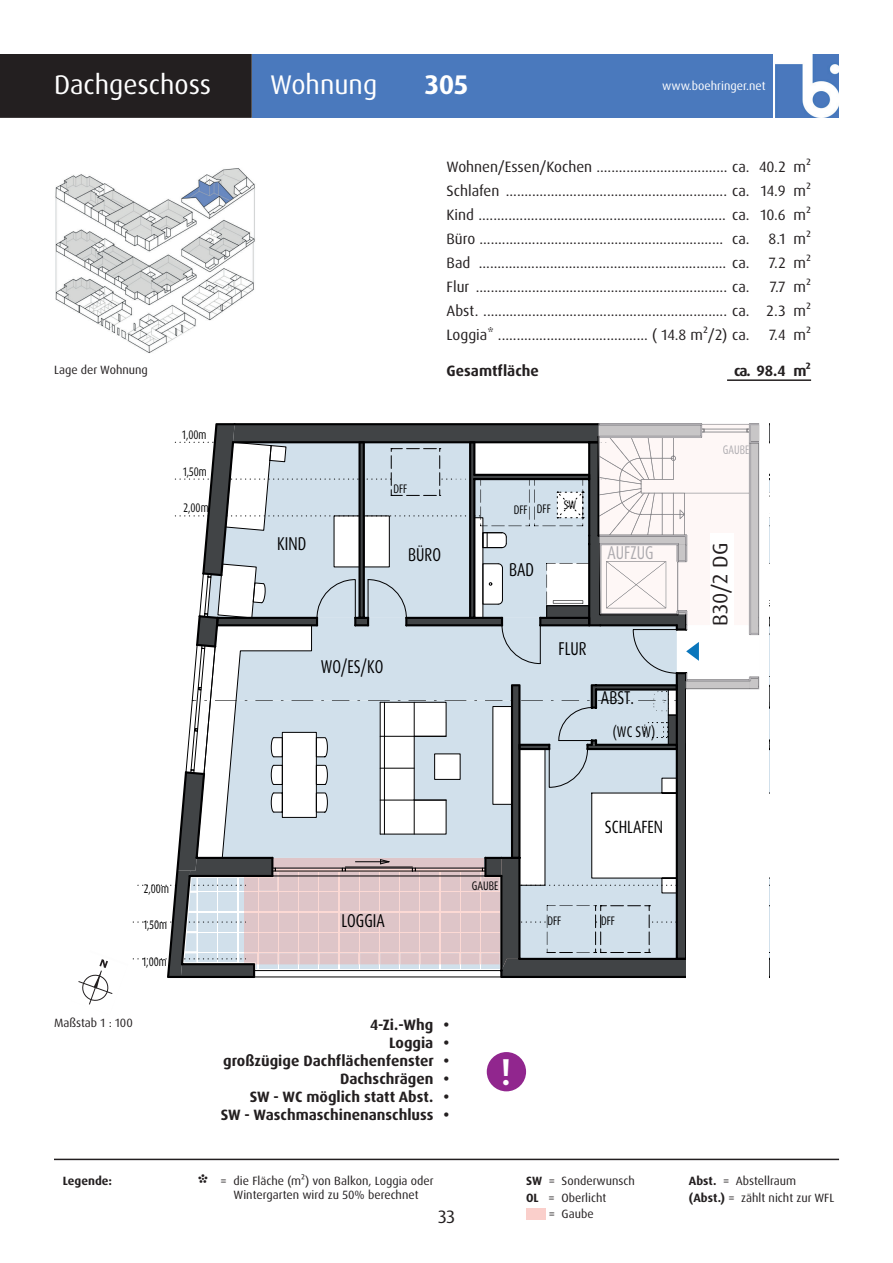
<style>
.page{position:relative;width:893px;height:1263px;background:#fff}
.page>*{position:absolute;margin:0;border:0;box-sizing:border-box;transform-origin:0 0}
.t1{font:500 37.5px "Dax Pro";color:#fff}
.t2{font:27px "Dax Pro";color:#fff}
.t3{font:700 27px "Dax Pro";color:#fff}
.t4{font:21px "Dax Pro";color:#231f20}
.t5{font:18.6px "Dax Pro";color:#000001;scale:.77 1}
.t6{font:18.6px "Dax Pro";color:#adabaf;scale:.77 1}
.t7{font:18px "Dax Pro";color:#231f20}
.t8{font:17.7px "Dax Pro";color:#000001;scale:.8 1}
.t9{font:15.45px "Dax Pro";color:#000001;scale:.77 1}
.t10{font:15px/24px "Dax Pro";color:#231f20;text-align:justify}
.t11{font:700 15px/18px "Dax Pro";color:#231f20;text-align:right}
.t12{font:12.3px "Dax Pro";color:#000001;scale:.77 1}
.t13{font:12.3px "Dax Pro";color:#adabaf;scale:.77 1}
.t14{font:12px/14.4px "Dax Pro";color:#231f20}
.t15{font:12px "Dax Pro";color:#231f20}
.t16{font:12px "Dax Pro";color:#fff}
.t17{font:700 12px "Dax Pro";color:#231f20}
.s1{font-weight:700}
</style>
<div class="page">
<img style="left:55px;top:168px;width:200px;height:185px">
<hr style="left:54px;top:1159px;width:785px;height:1px;background:#231f20">
<hr style="left:727px;top:379px;width:84px;height:2px;background:#231f20">
<div style="left:487px;top:1052px;width:39px;height:39px;background:#91268e;border-radius:50%"></div>
<div style="left:1px;top:55px;width:250px;height:62px;background:#231f20"></div>
<div style="left:0;top:54px;width:252px;height:64px;border:2px solid #231f20"></div>
<div style="left:252px;top:54px;width:521px;height:64px;background:#4a79bd"></div>
<img style="left:775px;top:54px;width:64px;height:64px">
<div style="left:526px;top:1209px;width:20px;height:11px;background:#facfcb"></div>
<svg style="left:78px;top:423px;width:692px;height:582px"></svg>
<h2 class="t2" style="left:54px;top:67px;width:158px">Dachgeschoss</h2>
<h2 class="t2" style="left:270px;top:67px;width:109px">Wohnung</h2>
<h2 class="t3" style="left:425px;top:73px;width:45px">305</h2>
<p class="t16" style="left:662px;top:78px;width:105px">www.boehringer.net</p>
<p class="t10" style="left:446px;top:156px;width:366px">Wohnen/Essen/Kochen ................................... ca. 40.2 m²<br>Schlafen ........................................................... ca. 14.9 m²<br>Kind .................................................................. ca. 10.6 m²<br>Büro ................................................................. ca.</p>
<p class="t10" style="left:768px;top:228px;width:44px">8.1 m²</p>
<p class="t15" style="left:54px;top:363px;width:95px">Lage der Wohnung</p>
<p class="t12" style="left:182px;top:427px;width:33px">1,00m</p>
<p class="t12" style="left:183px;top:463px;width:32px">1,50m</p>
<p class="t12" style="left:183px;top:500px;width:34px">2,00m</p>
<p class="t5" style="left:277px;top:532px;width:39px">KIND</p>
<p class="t12" style="left:393px;top:481px;width:20px">DFF</p>
<p class="t5" style="left:321px;top:654px;width:83px">WO/ES/KO</p>
<p class="t10" style="left:446px;top:252px;width:304px">Bad .................................................................. ca.</p>
<p class="t10" style="left:769px;top:252px;width:44px">7.2 m²</p>
<p class="t10" style="left:446px;top:276px;width:305px">Flur ................................................................... ca.</p>
<p class="t10" style="left:446px;top:276px;width:366px;text-indent:323px">7.7 m²<br>Abst. ................................................................. ca. 2.3 m²<br>Loggia* ........................................ ( 14.8 m²/2) ca.</p>
<p class="t10" style="left:769px;top:324px;width:44px">7.4 m²</p>
<p class="t11" style="left:446px;top:363px;width:94px">Gesamtfläche</p>
<p class="t11" style="left:734px;top:363px;width:78px">ca. 98.4 m²</p>
<p class="t12" style="left:514px;top:501px;width:50px">DFF DFF</p>
<p class="t12" style="left:564px;top:497px;width:18px">SW</p>
<p class="t5" style="left:509px;top:558px;width:34px">BAD</p>
<p class="t6" style="left:607px;top:541px;width:61px">AUFZUG</p>
<p class="t5" style="left:558px;top:637px;width:38px">FLUR</p>
<p class="t5" style="left:601px;top:686px;width:45px">ABST.</p>
<p class="t9" style="left:613px;top:722px;width:56px">(WC SW)</p>
<p class="t13" style="left:723px;top:441px;width:36px">GAUBE</p>
<h3 class="t4" style="left:711px;top:626px;width:85px;rotate:-90deg">B30/2 DG</h3>
<p class="t12" style="left:144px;top:881px;width:34px">2,00m</p>
<p class="t12" style="left:143px;top:917px;width:32px">1,50m</p>
<p class="t12" style="left:142px;top:954px;width:33px">1,00m</p>
<p class="t15" style="left:54px;top:1015px;width:80px">Maßstab 1 : 100</p>
<p class="t5" style="left:341px;top:909px;width:58px">LOGGIA</p>
<p class="t12" style="left:472px;top:878px;width:36px">GAUBE</p>
<p class="t11" style="left:221px;top:1017px;width:214px">4-Zi.-Whg<br>Loggia<br>großzügige Dachflächenfenster<br>Dachschrägen<br>SW - WC möglich statt Abst.<br>SW - Waschmaschinenanschluss</p>
<p class="t11" style="left:444px;top:1017px;width:7px;text-align:justify">• • • • • •</p>
<h1 class="t1" style="left:500px;top:1050px;width:13px">!</h1>
<p class="t8" style="left:605px;top:815px;width:74px">SCHLAFEN</p>
<p class="t12" style="left:547px;top:913px;width:20px">DFF</p>
<p class="t12" style="left:601px;top:913px;width:20px">DFF</p>
<p class="t17" style="left:63px;top:1176px;width:51px">Legende:</p>
<p class="t14" style="left:198px;top:1175px;width:238px;text-indent:36px">die Fläche (m²) von Balkon, Loggia oder <sup>*</sup> Wintergarten wird zu 50% berechnet</p>
<p class="t14" style="left:220px;top:1175px;width:8px">=</p>
<p class="t14" style="left:526px;top:1175px;width:110px"><span class="s1">SW</span> = Sonderwunsch</p>
<p class="t14" style="left:689px;top:1175px;width:109px"><span class="s1">Abst.</span> = Abstellraum</p>
<p class="t14" style="left:526px;top:1191px;width:82px"><span class="s1">OL</span> = Oberlicht</p>
<p class="t14" style="left:689px;top:1191px;width:147px"><span class="s1">(Abst.)</span> = zählt nicht zur WFL</p>
<p class="t14" style="left:549px;top:1208px;width:46px">= Gaube</p>
<p class="t7" style="left:438px;top:1209px;width:18px">33</p>
</div>
